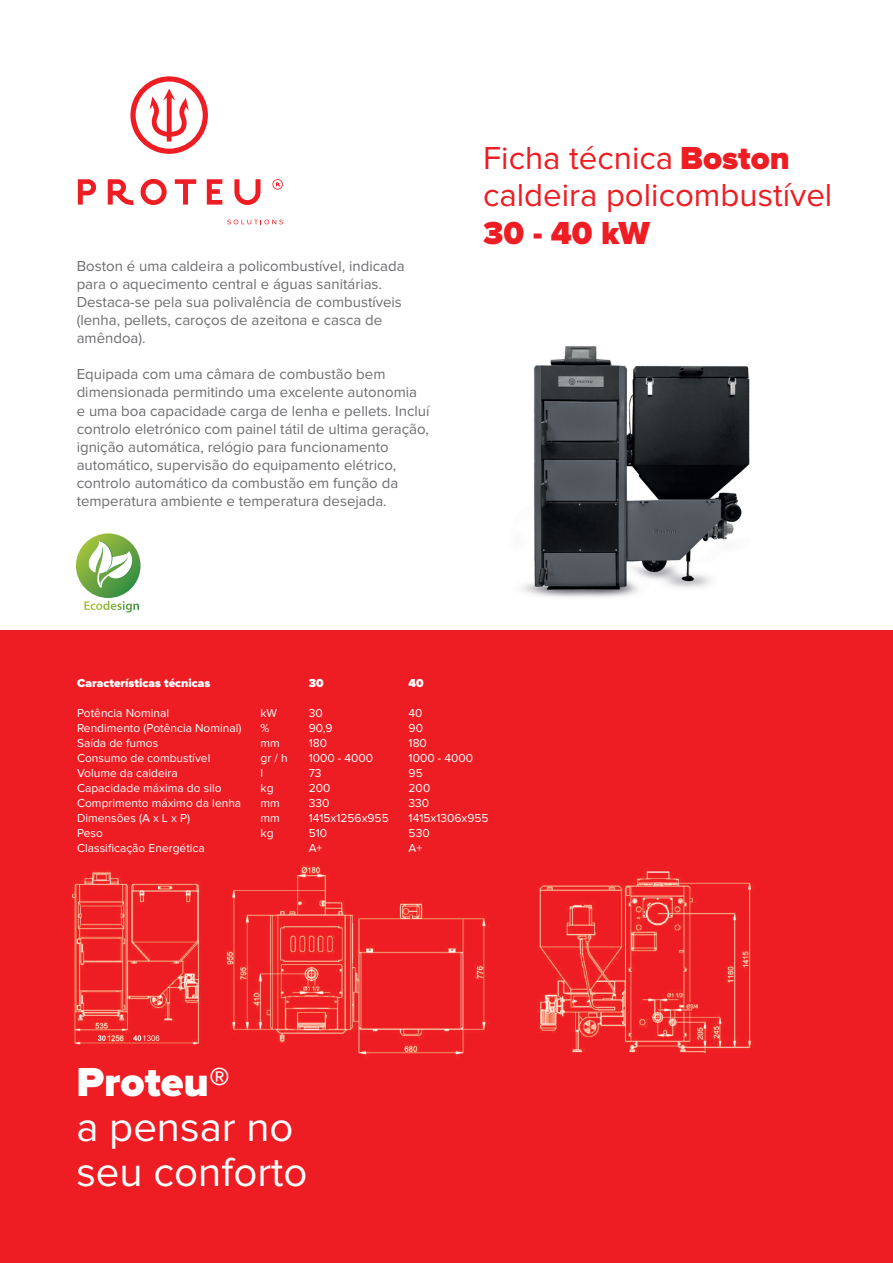
<style>
.page{position:relative;width:893px;height:1263px;background:#fff}
.page>*{position:absolute;margin:0;border:0;box-sizing:border-box;transform-origin:0 0}
.t1{font:42px/45px "Proxima Nova";color:#fff}
.t2{font:900 42px "Proxima Nova";color:#fff}
.t3{font:33px/37.5px "Proxima Nova";color:#ee1d23}
.t4{font:900 33px "Proxima Nova";color:#ee1d23}
.t5{font:15px/18px "Proxima Nova";color:#6c6d70}
.t6{font:12px/15px "Proxima Nova";color:#fff}
.t7{font:900 12px "Proxima Nova";color:#fff}
.s1{font-weight:900}
</style>
<div class="page">
<div style="left:0;top:631px;width:893px;height:632px;background:#ee1d23"></div>
<svg style="left:78px;top:179px;width:18px;height:26px"></svg>
<svg style="left:108px;top:179px;width:25px;height:26px"></svg>
<svg style="left:141px;top:179px;width:26px;height:26px"></svg>
<svg style="left:175px;top:179px;width:21px;height:26px"></svg>
<svg style="left:207px;top:179px;width:15px;height:26px"></svg>
<svg style="left:234px;top:179px;width:26px;height:26px"></svg>
<svg style="left:130px;top:76px;width:78px;height:78px"></svg>
<svg style="left:272px;top:179px;width:11px;height:11px"></svg>
<svg style="left:227px;top:220px;width:56px;height:4px"></svg>
<img style="left:522px;top:346px;width:228px;height:251px">
<img style="left:72px;top:865px;width:418px;height:190px">
<img style="left:537px;top:868px;width:215px;height:185px">
<svg style="left:76px;top:533px;width:65px;height:65px"></svg>
<svg style="left:89px;top:541px;width:44px;height:47px"></svg>
<svg style="left:84px;top:601px;width:55px;height:11px"></svg>
<p class="t5" style="left:77px;top:258px;width:329px">Boston é uma caldeira a policombustível, indicada para o aquecimento central e águas sanitárias.<br>Destaca-se pela sua polivalência de combustíveis (lenha, pellets, caroços de azeitona e casca de amêndoa).</p>
<p class="t5" style="left:77px;top:366px;width:354px">Equipada com uma câmara de combustão bem dimensionada permitindo uma excelente autonomia<br>e uma boa capacidade carga de lenha e pellets. Incluí controlo eletrónico com painel tátil de ultima geração, ignição automática, relógio para funcionamento automático, supervisão do equipamento elétrico, controlo automático da combustão em função da temperatura ambiente e temperatura desejada.</p>
<h2 class="t3" style="left:483px;top:139px;width:351px">Ficha técnica <span class="s1">Boston </span>caldeira policombustível</h2>
<h2 class="t4" style="left:483px;top:214px;width:168px">30 - 40 kW</h2>
<p class="t7" style="left:77px;top:676px;width:135px">Características técnicas</p>
<p class="t6" style="left:77px;top:706px;width:166px">Potência Nominal<br>Rendimento (Potência Nominal)<br>Saída de fumos<br>Consumo de combustível<br>Volume da caldeira<br>Capacidade máxima do silo<br>Comprimento máximo da lenha<br>Dimensões (A x L x P)<br>Peso<br>Classificação Energética</p>
<p class="t6" style="left:261px;top:706px;width:29px">kW % mm gr / h l<br>kg mm mm kg</p>
<p class="t7" style="left:309px;top:676px;width:16px">30</p>
<p class="t6" style="left:309px;top:706px;width:82px">30<br>90,9<br>180<br>1000 - 4000<br>73<br>200<br>330<br>1415x1256x955<br>510<br>A+</p>
<p class="t7" style="left:409px;top:676px;width:17px">40</p>
<p class="t6" style="left:409px;top:706px;width:82px">40<br>90<br>180<br>1000 - 4000<br>95<br>200<br>330<br>1415x1306x955<br>530<br>A+</p>
<h1 class="t2" style="left:76px;top:1058px;width:155px">Proteu®</h1>
<h1 class="t1" style="left:76px;top:1105px;width:233px">a pensar no seu conforto</h1>
</div>
